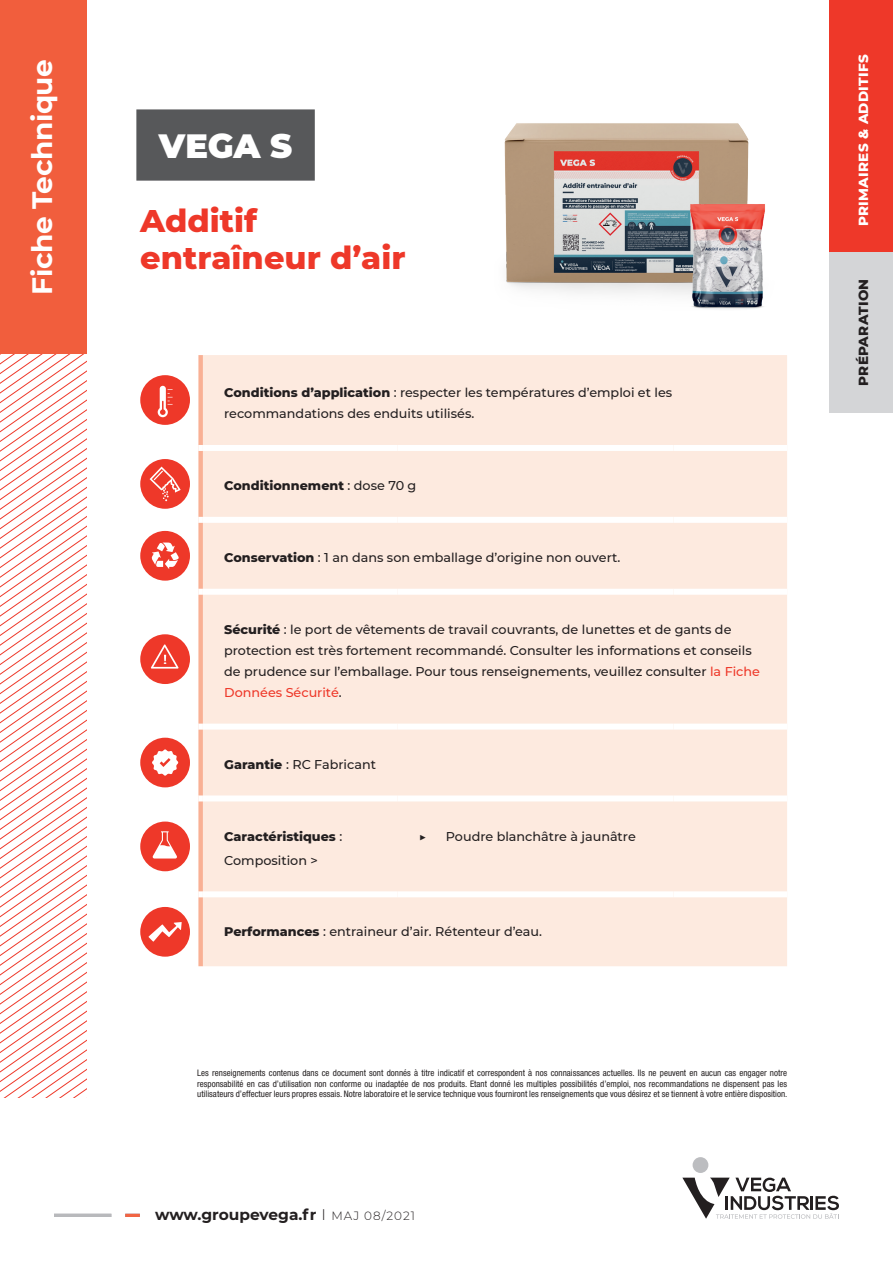
<style>
.page{position:relative;width:893px;height:1263px;background:#fff}
.page>*{position:absolute;margin:0;border:0;box-sizing:border-box;transform-origin:0 0}
.t1{font:900 33.6px "Montserrat";color:#fff}
.t2{font:800 31.95px/37.7px "Montserrat";color:#ee3829}
.t3{font:700 28.05px "Montserrat";letter-spacing:-.015em;color:#fff}
.t4{font:700 15.45px "Montserrat";color:#231f20}
.t5{font:800 13.5px "Montserrat";letter-spacing:.02em;color:#fff}
.t6{font:800 13.5px "Montserrat";letter-spacing:.02em;color:#231f20}
.t7{font:500 12.75px/21px "Montserrat";color:#231f20}
.t8{font:800 12.75px/24px "Montserrat";color:#231f20}
.t9{font:700 12.75px "Montserrat";color:#231f20}
.t10{font:condensed 9px/10.5px "Helvetica Neue";color:#231f20;text-align:justify}
.s1{font-weight:800}
.s2{font-weight:500}
.s3{color:#ee3829}
.s4{font-weight:300}
.s5{font-weight:300;font-size:12px}
</style>
<div class="page">
<hr style="left:54px;top:1214px;width:57px;height:3px;background:#b8b9bc">
<hr style="left:125px;top:1214px;width:15px;height:3px;background:#f26543">
<svg style="left:0;top:580px;width:87px;height:517px"></svg>
<div style="left:693px;top:1157px;width:15px;height:16px;background:#bcbdc0;border-radius:50%"></div>
<svg style="left:682px;top:1177px;width:157px;height:42px"></svg>
<div style="left:203px;top:355px;width:584px;height:611px;background:#fdeadf"></div>
<svg style="left:198px;top:355px;width:5px;height:611px;background:#f9bca4"></svg>
<div style="left:203px;top:445px;width:195px;height:6px;background:#fff"></div>
<div style="left:398px;top:445px;width:276px;height:6px;background:#fff"></div>
<div style="left:674px;top:445px;width:113px;height:6px;background:#fff"></div>
<div style="left:203px;top:517px;width:195px;height:6px;background:#fff"></div>
<div style="left:398px;top:517px;width:276px;height:6px;background:#fff"></div>
<div style="left:674px;top:517px;width:113px;height:6px;background:#fff"></div>
<div style="left:203px;top:589px;width:195px;height:6px;background:#fff"></div>
<div style="left:398px;top:589px;width:276px;height:6px;background:#fff"></div>
<div style="left:674px;top:589px;width:113px;height:6px;background:#fff"></div>
<div style="left:203px;top:724px;width:195px;height:6px;background:#fff"></div>
<div style="left:398px;top:724px;width:276px;height:6px;background:#fff"></div>
<div style="left:674px;top:724px;width:113px;height:6px;background:#fff"></div>
<div style="left:203px;top:795px;width:195px;height:6px;background:#fff"></div>
<div style="left:398px;top:795px;width:276px;height:6px;background:#fff"></div>
<div style="left:674px;top:795px;width:113px;height:6px;background:#fff"></div>
<div style="left:203px;top:891px;width:195px;height:6px;background:#fff"></div>
<div style="left:398px;top:891px;width:276px;height:6px;background:#fff"></div>
<div style="left:674px;top:891px;width:113px;height:6px;background:#fff"></div>
<div style="left:140px;top:375px;width:50px;height:50px;background:#ee3829;border-radius:50%"></div>
<svg style="left:158px;top:386px;width:15px;height:31px"></svg>
<div style="left:140px;top:459px;width:50px;height:50px;background:#ee3829;border-radius:50%"></div>
<svg style="left:150px;top:467px;width:31px;height:34px"></svg>
<div style="left:140px;top:531px;width:50px;height:50px;background:#ee3829;border-radius:50%"></div>
<svg style="left:151px;top:542px;width:28px;height:27px"></svg>
<div style="left:140px;top:634px;width:50px;height:50px;background:#ee3829;border-radius:50%"></div>
<svg style="left:151px;top:644px;width:27px;height:25px"></svg>
<div style="left:140px;top:738px;width:50px;height:49px;background:#ee3829;border-radius:50%"></div>
<svg style="left:152px;top:749px;width:26px;height:27px"></svg>
<div style="left:140px;top:821px;width:50px;height:50px;background:#ee3829;border-radius:50%"></div>
<svg style="left:153px;top:831px;width:24px;height:27px"></svg>
<div style="left:140px;top:907px;width:50px;height:50px;background:#ee3829;border-radius:50%"></div>
<svg style="left:149px;top:922px;width:33px;height:19px"></svg>
<div style="left:0;top:0;width:87px;height:354px;background:#f15e3d"></div>
<div style="left:136px;top:109px;width:179px;height:72px;background:#57585a"></div>
<div style="left:829px;top:116px;width:64px;height:297px;background:#d4d5d7"></div>
<div style="left:829px;top:0;width:64px;height:251px;background:#ee3829"></div>
<img style="left:490px;top:123px;width:297px;height:269px">
<img style="left:661px;top:192px;width:126px;height:133px">
<h3 class="t3" style="left:22px;top:295px;width:237px;rotate:-90deg">Fiche Technique</h3>
<h1 class="t1" style="left:159px;top:121px;width:135px">VEGA S</h1>
<h2 class="t2" style="left:140px;top:200px;width:267px">Additif entraîneur d’air</h2>
<p class="t7" style="left:224px;top:382px;width:450px"><span class="s1">Conditions d’application</span> : respecter les températures d’emploi et les recommandations des enduits utilisés.</p>
<p class="t8" style="left:224px;top:473px;width:194px">Conditionnement <span class="s2">: dose 70 g</span></p>
<p class="t7" style="left:224px;top:546px;width:398px"><span class="s1">Conservation</span> : 1 an dans son emballage d’origine non ouvert.</p>
<p class="t7" style="left:224px;top:618px;width:537px"><span class="s1">Sécurité</span> : le port de vêtements de travail couvrants, de lunettes et de gants de protection est très fortement recommandé. Consulter les informations et conseils de prudence sur l’emballage. Pour tous renseignements, veuillez consulter <span class="s3">la Fiche Données Sécurité</span>.</p>
<p class="t7" style="left:224px;top:753px;width:153px"><span class="s1">Garantie</span> : RC Fabricant</p>
<p class="t8" style="left:224px;top:823px;width:120px">Caractéristiques <span class="s2">:<br>Composition &gt;</span></p>
<p class="t9" style="left:419px;top:827px;width:9px">▶</p>
<p class="t7" style="left:446px;top:825px;width:191px">Poudre blanchâtre à jaunâtre</p>
<p class="t7" style="left:224px;top:921px;width:319px"><span class="s1">Performances</span> : entraineur d’air. Rétenteur d’eau.</p>
<p class="t10" style="left:197px;top:1068px;width:592px">Les renseignements contenus dans ce document sont donnés à titre indicatif et correspondent à nos connaissances actuelles. Ils ne peuvent en aucun cas engager notre responsabilité en cas d’utilisation non conforme ou inadaptée de nos produits. Etant donné les multiples possibilités d’emploi, nos recommandations ne dispensent pas les utilisateurs d’effectuer leurs propres essais. Notre laboratoire et le service technique vous fourniront les renseignements que vous désirez et se tiennent à votre entière disposition.</p>
<p class="t4" style="left:155px;top:1203px;width:261px">www.groupevega.fr <span class="s4">I</span> <span class="s5">MAJ 08/2021</span></p>
<p class="t5" style="left:853px;top:226px;width:173px;rotate:-90deg">PRIMAIRES &amp; ADDITIFS</p>
<p class="t6" style="left:853px;top:386px;width:109px;rotate:-90deg">PRÉPARATION</p>
</div>
